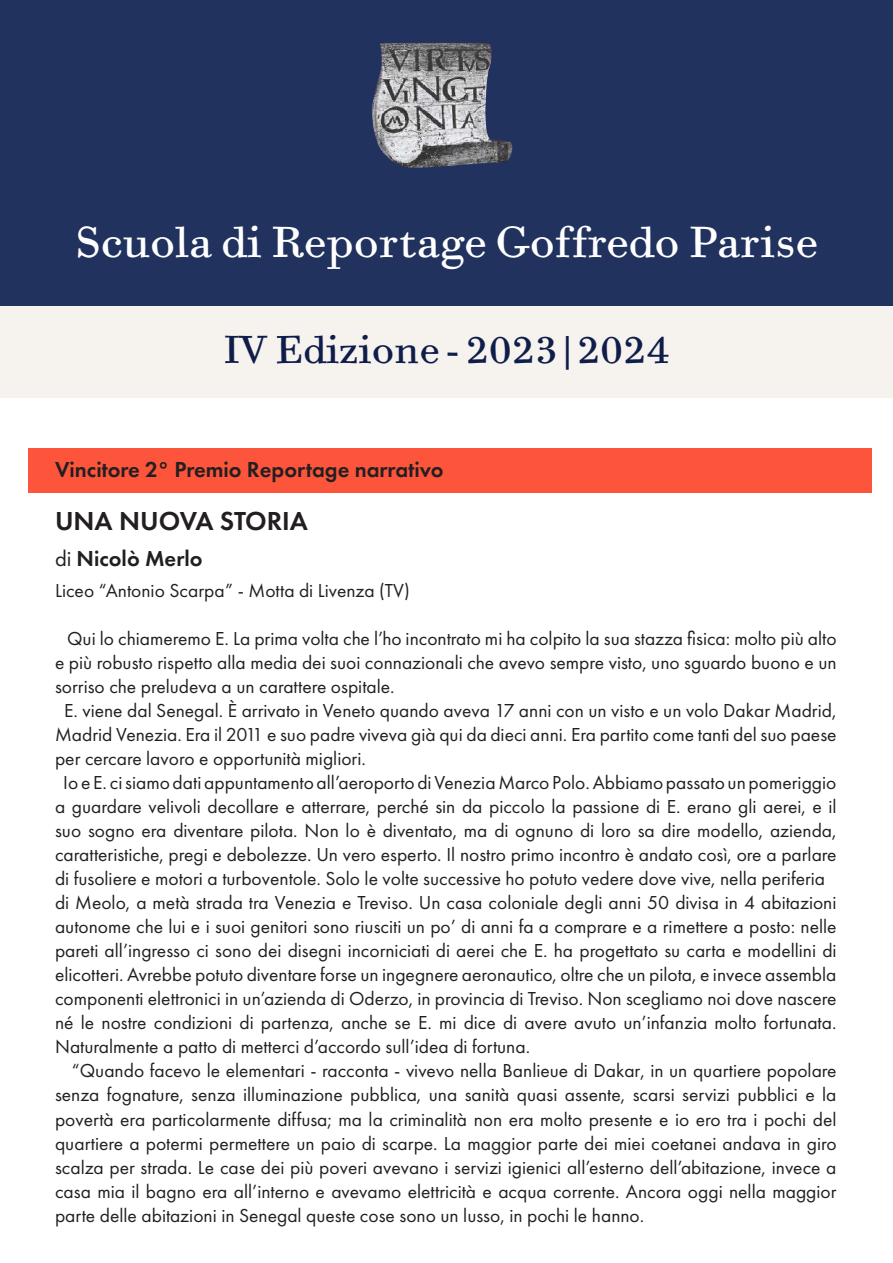
<style>
.page{position:relative;width:893px;height:1263px;background:#fff}
.page>*{position:absolute;margin:0;border:0;box-sizing:border-box;transform-origin:0 0}
.t1{font:43.5px "Bodoni Six ITC";color:#fff}
.t2{font:39px "Bodoni Six ITC";color:#0f1d4a}
.t3{font:600 27px "Futura PT";color:#231f20}
.t4{font:600 22.5px "Futura PT";color:#231f20}
.t5{font:19.5px "Futura PT";color:#231f20}
.s1{font-weight:400}
</style>
<div class="page">
<div style="left:28px;top:448px;width:843px;height:45px;background:#fd543c"></div>
<div style="left:0;top:0;width:893px;height:307px;background:#21325e"></div>
<div style="left:0;top:306px;width:893px;height:92px;background:#f6f2ee"></div>
<img style="left:371px;top:43px;width:142px;height:125px">
<h1 class="t1" style="left:75px;top:213px;width:744px">Scuola di Reportage Goffredo Parise</h1>
<h2 class="t2" style="left:223px;top:324px;width:448px">IV Edizione - 2023|2024</h2>
<p class="t4" style="left:55px;top:456px;width:390px">Vincitore 2° Premio Reportage narrativo</p>
<h3 class="t3" style="left:55px;top:504px;width:254px">UNA NUOVA STORIA</h3>
<p class="t4" style="left:55px;top:544px;width:149px"><span class="s1">di</span> Nicolò Merlo</p>
<p class="t5" style="left:55px;top:579px;width:356px">Liceo “Antonio Scarpa” - Motta di Livenza (TV)</p>
<p class="t5" style="left:67px;top:627px;width:771px">Qui lo chiameremo E. La prima volta che l’ho incontrato mi ha colpito la sua stazza fisica: molto più alto</p>
<p class="t5" style="left:55px;top:651px;width:783px">e più robusto rispetto alla media dei suoi connazionali che avevo sempre visto, uno sguardo buono e un</p>
<p class="t5" style="left:55px;top:675px;width:341px">sorriso che preludeva a un carattere ospitale.</p>
<p class="t5" style="left:64px;top:699px;width:774px">E. viene dal Senegal. È arrivato in Veneto quando aveva 17 anni con un visto e un volo Dakar Madrid,</p>
<p class="t5" style="left:55px;top:723px;width:783px">Madrid Venezia. Era il 2011 e suo padre viveva già qui da dieci anni. Era partito come tanti del suo paese</p>
<p class="t5" style="left:55px;top:747px;width:312px">per cercare lavoro e opportunità migliori.</p>
<p class="t5" style="left:63px;top:771px;width:775px">Io e E. ci siamo dati appuntamento all’aeroporto di Venezia Marco Polo. Abbiamo passato un pomeriggio</p>
<p class="t5" style="left:55px;top:795px;width:783px">a guardare velivoli decollare e atterrare, perché sin da piccolo la passione di E. erano gli aerei, e il</p>
<p class="t5" style="left:55px;top:819px;width:783px">suo sogno era diventare pilota. Non lo è diventato, ma di ognuno di loro sa dire modello, azienda,</p>
<p class="t5" style="left:55px;top:843px;width:783px">caratteristiche, pregi e debolezze. Un vero esperto. Il nostro primo incontro è andato così, ore a parlare</p>
<p class="t5" style="left:55px;top:867px;width:772px">di fusoliere e motori a turboventole. Solo le volte successive ho potuto vedere dove vive, nella periferia</p>
<p class="t5" style="left:55px;top:891px;width:783px">di Meolo, a metà strada tra Venezia e Treviso. Un casa coloniale degli anni 50 divisa in 4 abitazioni</p>
<p class="t5" style="left:55px;top:915px;width:783px">autonome che lui e i suoi genitori sono riusciti un po’ di anni fa a comprare e a rimettere a posto: nelle</p>
<p class="t5" style="left:55px;top:939px;width:783px">pareti all’ingresso ci sono dei disegni incorniciati di aerei che E. ha progettato su carta e modellini di</p>
<p class="t5" style="left:55px;top:963px;width:783px">elicotteri. Avrebbe potuto diventare forse un ingegnere aeronautico, oltre che un pilota, e invece assembla</p>
<p class="t5" style="left:55px;top:987px;width:783px">componenti elettronici in un’azienda di Oderzo, in provincia di Treviso. Non scegliamo noi dove nascere</p>
<p class="t5" style="left:55px;top:1011px;width:783px">né le nostre condizioni di partenza, anche se E. mi dice di avere avuto un’infanzia molto fortunata.</p>
<p class="t5" style="left:55px;top:1035px;width:477px">Naturalmente a patto di metterci d’accordo sull’idea di fortuna.</p>
<p class="t5" style="left:72px;top:1059px;width:766px">“Quando facevo le elementari - racconta - vivevo nella Banlieue di Dakar, in un quartiere popolare</p>
<p class="t5" style="left:55px;top:1083px;width:783px">senza fognature, senza illuminazione pubblica, una sanità quasi assente, scarsi servizi pubblici e la</p>
<p class="t5" style="left:55px;top:1107px;width:783px">povertà era particolarmente diffusa; ma la criminalità non era molto presente e io ero tra i pochi del</p>
<p class="t5" style="left:55px;top:1131px;width:783px">quartiere a potermi permettere un paio di scarpe. La maggior parte dei miei coetanei andava in giro</p>
<p class="t5" style="left:55px;top:1155px;width:783px">scalza per strada. Le case dei più poveri avevano i servizi igienici all’esterno dell’abitazione, invece a</p>
<p class="t5" style="left:55px;top:1179px;width:783px">casa mia il bagno era all’interno e avevamo elettricità e acqua corrente. Ancora oggi nella maggior</p>
<p class="t5" style="left:55px;top:1203px;width:591px">parte delle abitazioni in Senegal queste cose sono un lusso, in pochi le hanno.</p>
</div>
